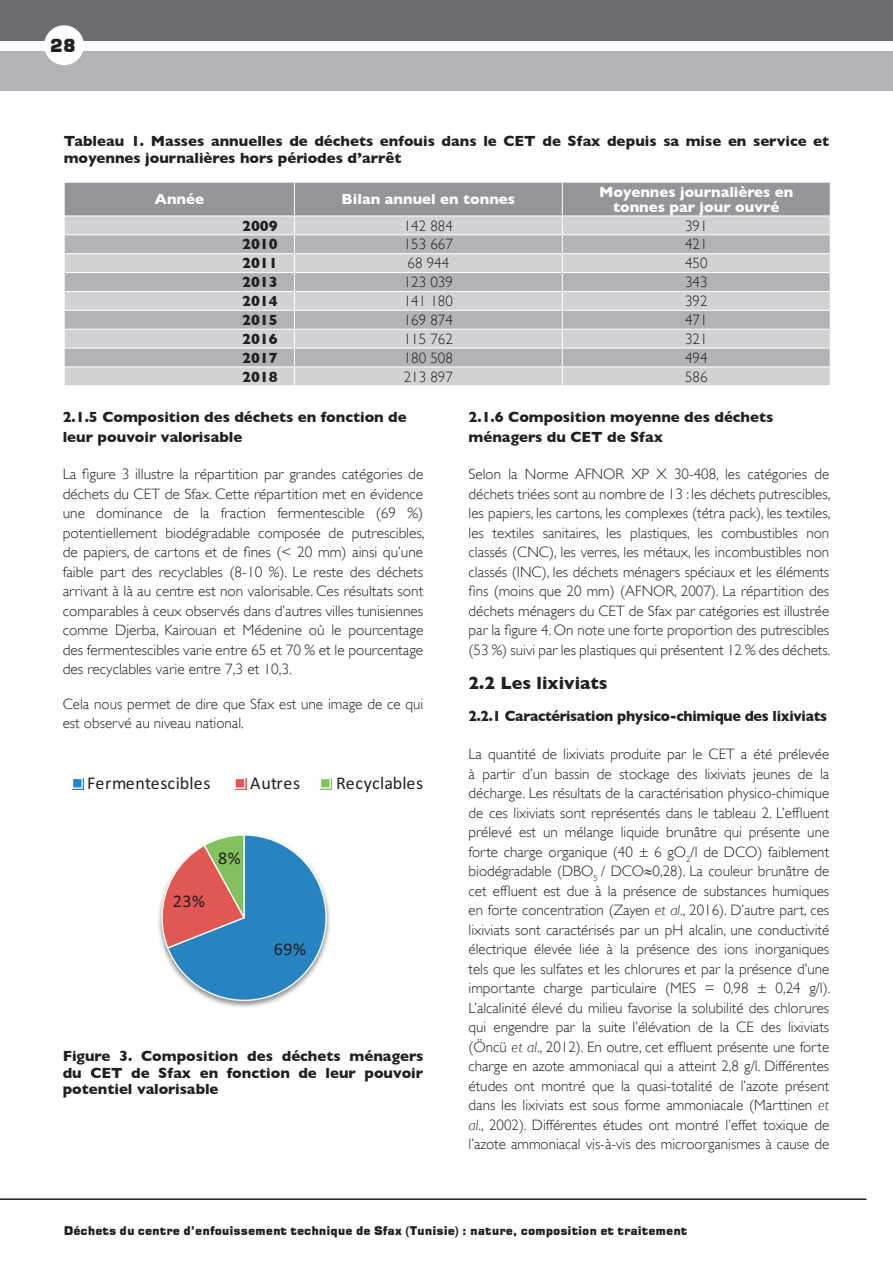
<style>
.page{position:relative;width:893px;height:1263px;background:#fff}
.page>*{position:absolute;margin:0;border:0;box-sizing:border-box;transform-origin:0 0}
.t1{font:18px "Calibri";letter-spacing:.015em;color:#231f20}
.Titre_2{font:700 18px "Gill Sans";color:#231f20}
.t2{font:18px "Square 721 Blk Normal";color:#231f20}
.Normal_tableau_celul{font:300 15px/19.5px "Gill Sans";color:#231f20;text-align:justify}
.TitreIllustration{font:700 15px/16.5px "Gill Sans";color:#231f20;text-align:justify}
.Titre_3{font:700 15px/19.5px "Gill Sans";color:#231f20}
.Normal_tableau_Entet{font:700 15px/15px "Gill Sans";color:#fff;text-align:center}
.Titre_3-2{font:700 15px "Gill Sans";letter-spacing:-.02em;color:#231f20;scale:.96 1}
.Normal_tableau_col_g{font:700 15px "Gill Sans";color:#231f20}
.t3{font:12px "Square 721 Blk Normal";color:#231f20}
.s1{font-style:italic}
</style>
<div class="page">
<div style="left:0;top:0;width:893px;height:40px;background:#6c6d70"></div>
<div style="left:0;top:51px;width:893px;height:39px;background:#b2b3b7"></div>
<div style="left:44px;top:25px;width:40px;height:40px;background:#fff;border-radius:50%"></div>
<hr style="left:0;top:1198px;width:866px;height:2px;background:#231f20">
<svg style="left:64px;top:182px;width:767px;height:203px;background:#bebfc2"></svg>
<svg style="left:72px;top:778px;width:260px;height:229px"></svg>
<p class="t2" style="left:50px;top:34px;width:28px">28</p>
<p class="TitreIllustration" style="left:64px;top:133px;width:767px">Tableau 1. Masses annuelles de déchets enfouis dans le CET de Sfax depuis sa mise en service et moyennes journalières hors périodes d’arrêt</p>
<p class="Normal_tableau_Entet" style="left:155px;top:192px;width:51px">Année</p>
<p class="Normal_tableau_Entet" style="left:342px;top:192px;width:175px">Bilan annuel en tonnes</p>
<p class="Normal_tableau_Entet" style="left:599px;top:184px;width:196px">Moyennes journalières en tonnes par jour ouvré</p>
<p class="Normal_tableau_col_g" style="left:242px;top:217px;width:37px">2009</p>
<p class="Normal_tableau_celul" style="left:404px;top:216px;width:51px">142 884</p>
<p class="Normal_tableau_celul" style="left:685px;top:216px;width:24px">391</p>
<p class="Normal_tableau_col_g" style="left:242px;top:236px;width:37px">2010</p>
<p class="Normal_tableau_celul" style="left:404px;top:235px;width:51px">153 667</p>
<p class="Normal_tableau_celul" style="left:685px;top:235px;width:24px">421</p>
<p class="Normal_tableau_col_g" style="left:242px;top:254px;width:37px">2011</p>
<p class="Normal_tableau_celul" style="left:408px;top:254px;width:43px">68 944</p>
<p class="Normal_tableau_celul" style="left:685px;top:254px;width:24px">450</p>
<p class="Normal_tableau_col_g" style="left:242px;top:273px;width:37px">2013</p>
<p class="Normal_tableau_celul" style="left:404px;top:272px;width:51px">123 039</p>
<p class="Normal_tableau_celul" style="left:685px;top:272px;width:24px">343</p>
<p class="Normal_tableau_col_g" style="left:242px;top:292px;width:37px">2014</p>
<p class="Normal_tableau_celul" style="left:404px;top:291px;width:51px">141 180</p>
<p class="Normal_tableau_celul" style="left:685px;top:291px;width:24px">392</p>
<p class="Normal_tableau_col_g" style="left:242px;top:311px;width:37px">2015</p>
<p class="Normal_tableau_celul" style="left:404px;top:310px;width:51px">169 874</p>
<p class="Normal_tableau_celul" style="left:685px;top:310px;width:24px">471</p>
<p class="Normal_tableau_col_g" style="left:242px;top:330px;width:37px">2016</p>
<p class="Normal_tableau_celul" style="left:404px;top:329px;width:51px">115 762</p>
<p class="Normal_tableau_celul" style="left:685px;top:329px;width:24px">321</p>
<p class="Normal_tableau_col_g" style="left:242px;top:349px;width:37px">2017</p>
<p class="Normal_tableau_celul" style="left:404px;top:348px;width:51px">180 508</p>
<p class="Normal_tableau_celul" style="left:685px;top:348px;width:24px">494</p>
<p class="Normal_tableau_col_g" style="left:242px;top:368px;width:37px">2018</p>
<p class="Normal_tableau_celul" style="left:404px;top:367px;width:51px">213 897</p>
<p class="Normal_tableau_celul" style="left:685px;top:367px;width:24px">586</p>
<p class="Titre_3" style="left:63px;top:407px;width:346px">2.1.5 Composition des déchets en fonction de leur pouvoir valorisable</p>
<p class="Normal_tableau_celul" style="left:63px;top:464px;width:363px">La figure 3 illustre la répartition par grandes catégories de déchets du CET de Sfax. Cette répartition met en évidence une dominance de la fraction fermentescible (69 %) potentiellement biodégradable composée de putrescibles, de papiers, de cartons et de fines (&lt; 20 mm) ainsi qu’une faible part des recyclables (8-10 %). Le reste des déchets arrivant à là au centre est non valorisable. Ces résultats sont comparables à ceux observés dans d’autres villes tunisiennes comme Djerba, Kairouan et Médenine où le pourcentage des fermentescibles varie entre 65 et 70 % et le pourcentage des recyclables varie entre 7,3 et 10,3.</p>
<p class="Normal_tableau_celul" style="left:63px;top:694px;width:362px">Cela nous permet de dire que Sfax est une image de ce qui est observé au niveau national.</p>
<p class="t1" style="left:87px;top:771px;width:125px">Fermentescibles</p>
<p class="t1" style="left:250px;top:771px;width:51px">Autres</p>
<p class="t1" style="left:336px;top:771px;width:89px">Recyclables</p>
<p class="t1" style="left:173px;top:888px;width:34px">23%</p>
<p class="t1" style="left:218px;top:845px;width:24px">8%</p>
<p class="t1" style="left:274px;top:937px;width:34px">69%</p>
<p class="TitreIllustration" style="left:63px;top:1048px;width:362px">Figure 3. Composition des déchets ménagers du CET de Sfax en fonction de leur pouvoir potentiel valorisable</p>
<p class="Titre_3" style="left:469px;top:407px;width:306px">2.1.6 Composition moyenne des déchets ménagers du CET de Sfax</p>
<p class="Normal_tableau_celul" style="left:469px;top:464px;width:363px">Selon la Norme AFNOR XP X 30-408, les catégories de déchets triées sont au nombre de 13 : les déchets putrescibles, les papiers, les cartons, les complexes (tétra pack), les textiles, les textiles sanitaires, les plastiques, les combustibles non classés (CNC), les verres, les métaux, les incombustibles non classés (INC), les déchets ménagers spéciaux et les éléments fins (moins que 20 mm) (AFNOR, 2007). La répartition des déchets ménagers du CET de Sfax par catégories est illustrée par la figure 4. On note une forte proportion des putrescibles (53 %) suivi par les plastiques qui présentent 12 % des déchets.</p>
<p class="Titre_2" style="left:469px;top:673px;width:140px">2.2 Les lixiviats</p>
<p class="Titre_3-2" style="left:469px;top:708px;width:375px">2.2.1 Caractérisation physico-chimique des lixiviats</p>
<p class="Normal_tableau_celul" style="left:469px;top:744px;width:363px">La quantité de lixiviats produite par le CET a été prélevée à partir d’un bassin de stockage des lixiviats jeunes de la décharge. Les résultats de la caractérisation physico-chimique de ces lixiviats sont représentés dans le tableau 2. L’effluent prélevé est un mélange liquide brunâtre qui présente une forte charge organique (40 ± 6 gO<sub>2</sub>/l de DCO) faiblement biodégradable (DBO<sub>5</sub> / DCO≈0,28). La couleur brunâtre de cet effluent est due à la présence de substances humiques en forte concentration (Zayen <span class="s1">et al</span>., 2016). D’autre part, ces lixiviats sont caractérisés par un pH alcalin, une conductivité électrique élevée liée à la présence des ions inorganiques tels que les sulfates et les chlorures et par la présence d’une importante charge particulaire (MES = 0,98 ± 0,24 g/l).<br>L’alcalinité élevé du milieu favorise la solubilité des chlorures qui engendre par la suite l’élévation de la CE des lixiviats (Öncü <span class="s1">et al</span>., 2012). En outre, cet effluent présente une forte charge en azote ammoniacal qui a atteint 2,8 g/l. Différentes études ont montré que la quasi-totalité de l’azote présent dans les lixiviats est sous forme ammoniacale (Marttinen <span class="s1">et al</span>., 2002). Différentes études ont montré l’effet toxique de l’azote ammoniacal vis-à-vis des microorganismes à cause de</p>
<p class="t3" style="left:64px;top:1224px;width:625px">Déchets du centre d’enfouissement technique de Sfax (Tunisie) : nature, composition et traitement</p>
</div>
